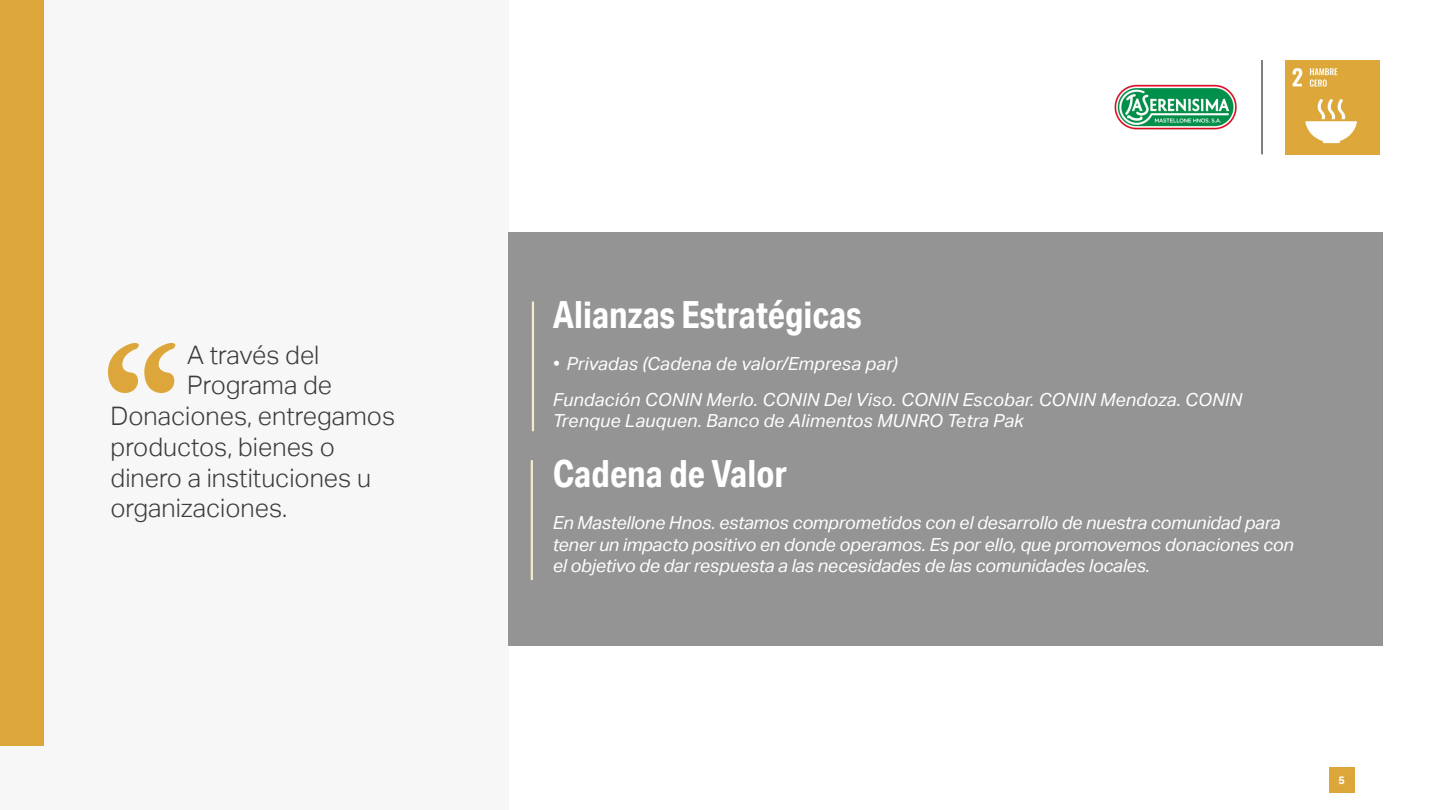
<style>
.page{position:relative;width:1440px;height:810px;background:#fff}
.page>*{position:absolute;margin:0;border:0;box-sizing:border-box;transform-origin:0 0}
.t1{font:700 37.5px "Aktiv Grotesk Cd";color:#fff}
.t2{font:300 25.5px/30.8px "Aktiv Grotesk";color:#3c3c3b}
.t3{font:italic 18px/21.8px "Aktiv Grotesk";letter-spacing:-.01em;color:#fff}
.t4{font:italic 18px/21.8px "Aktiv Grotesk";letter-spacing:.01em;color:#fff}
.t5{font:700 10.88px "Aktiv Grotesk";color:#fff}
</style>
<div class="page">
<div style="left:1329px;top:767px;width:25px;height:26px;background:#dda63a"></div>
<img style="left:1285px;top:60px;width:95px;height:95px">
<hr style="left:1262px;top:60px;width:1px;height:94px;background:#000">
<img style="left:1114px;top:84px;width:123px;height:46px">
<div style="left:0;top:0;width:508px;height:810px;background:#f7f7f7"></div>
<div style="left:0;top:0;width:44px;height:746px;background:#dda63a"></div>
<div style="left:508px;top:232px;width:874px;height:414px;background:#949494"></div>
<hr style="left:532px;top:302px;width:2px;height:129px;background:#f7e9ce">
<svg style="left:108px;top:343px;width:67px;height:50px"></svg>
<hr style="left:531px;top:460px;width:2px;height:120px;background:#f7e9ce">
<h2 class="t2" style="left:187px;top:339px;width:134px">A través del</h2>
<h2 class="t2" style="left:111px;top:370px;width:286px;text-indent:77px">Programa de<br>Donaciones, entregamos productos, bienes o dinero a instituciones u organizaciones.</h2>
<h1 class="t1" style="left:553px;top:292px;width:310px">Alianzas Estratégicas</h1>
<p class="t4" style="left:553px;top:353px;width:346px">• Privadas (Cadena de valor/Empresa par)</p>
<p class="t4" style="left:553px;top:388px;width:691px">Fundación CONIN Merlo. CONIN Del Viso. CONIN Escobar. CONIN Mendoza. CONIN<br>Trenque Lauquen. Banco de Alimentos MUNRO Tetra Pak</p>
<h1 class="t1" style="left:553px;top:450px;width:236px">Cadena de Valor</h1>
<p class="t3" style="left:553px;top:512px;width:743px">En Mastellone Hnos. estamos comprometidos con el desarrollo de nuestra comunidad para tener un impacto positivo en donde operamos. Es por ello, que promovemos donaciones con el objetivo de dar respuesta a las necesidades de las comunidades locales.</p>
<p class="t5" style="left:1338px;top:774px;width:8px">5</p>
</div>
